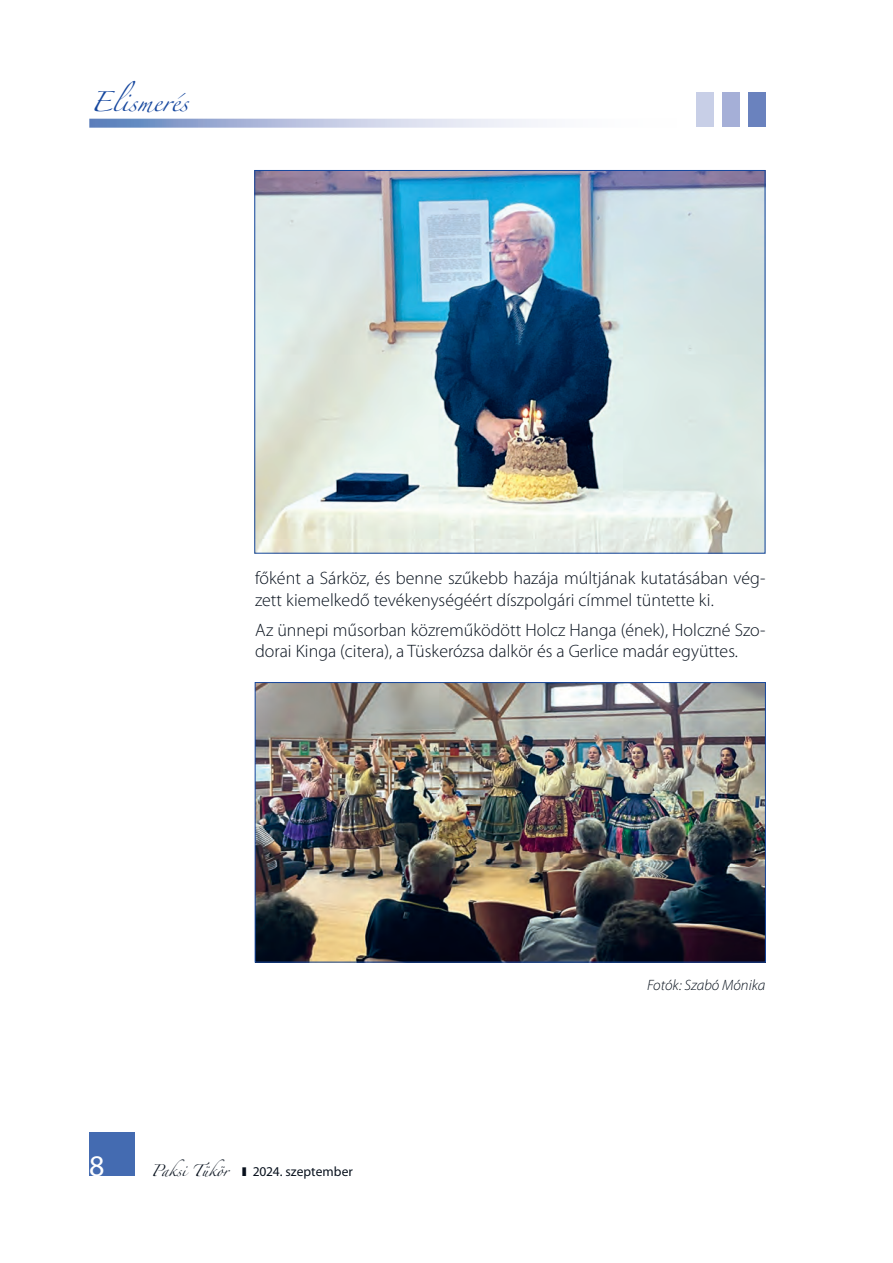
<style>
.page{position:relative;width:893px;height:1263px;background:#fff}
.page>*{position:absolute;margin:0;border:0;box-sizing:border-box;transform-origin:0 0}
.t1{font:30px "Myriad Pro";color:#fff}
.t2{font:300 18px/21.6px "Myriad Pro";color:#08111d}
.t3{font:18px "Zapfino";color:#16479e}
.t4{font:italic 300 15px "Myriad Pro";color:#08111d}
.t5{font:13.5px "Myriad Pro";letter-spacing:.005em;color:#08111d}
.t6{font:10.5px "Zapfino";color:#08111d}
</style>
<div class="page">
<svg style="left:89px;top:119px;width:449px;height:9px;background:#b8c4e0"></svg>
<div style="left:89px;top:1133px;width:46px;height:43px;background:#446bb1"></div>
<div style="left:748px;top:93px;width:17px;height:34px;background:#6a82be"></div>
<div style="left:722px;top:93px;width:17px;height:34px;background:#a5afd7"></div>
<div style="left:697px;top:93px;width:17px;height:34px;background:#c8cfe7"></div>
<img style="left:256px;top:172px;width:507px;height:380px">
<img style="left:257px;top:684px;width:507px;height:276px">
<div style="left:255px;top:682px;width:511px;height:280px;border:1px solid #16479e"></div>
<p class="t3" style="left:90px;top:94px;width:99px">Elismerés</p>
<p class="t2" style="left:255px;top:568px;width:512px">főként a Sárköz, és benne szűkebb hazája múltjának kutatásában vég&shy;zett kiemelkedő tevékenységéért díszpolgári címmel tüntette ki.</p>
<p class="t2" style="left:255px;top:619px;width:512px">Az ünnepi műsorban közreműködött Holcz Hanga (ének), Holczné Szo&shy;dorai Kinga (citera), a Tüskerózsa dalkör és a Gerlice madár együttes.</p>
<p class="t4" style="left:647px;top:977px;width:120px">Fotók: Szabó Mónika</p>
<h1 class="t1" style="left:89px;top:1147px;width:17px">8</h1>
<p class="t6" style="left:151px;top:1166px;width:79px">Paksi Tükör</p>
<p class="t5" style="left:253px;top:1163px;width:102px">2024. szeptember</p>
</div>
